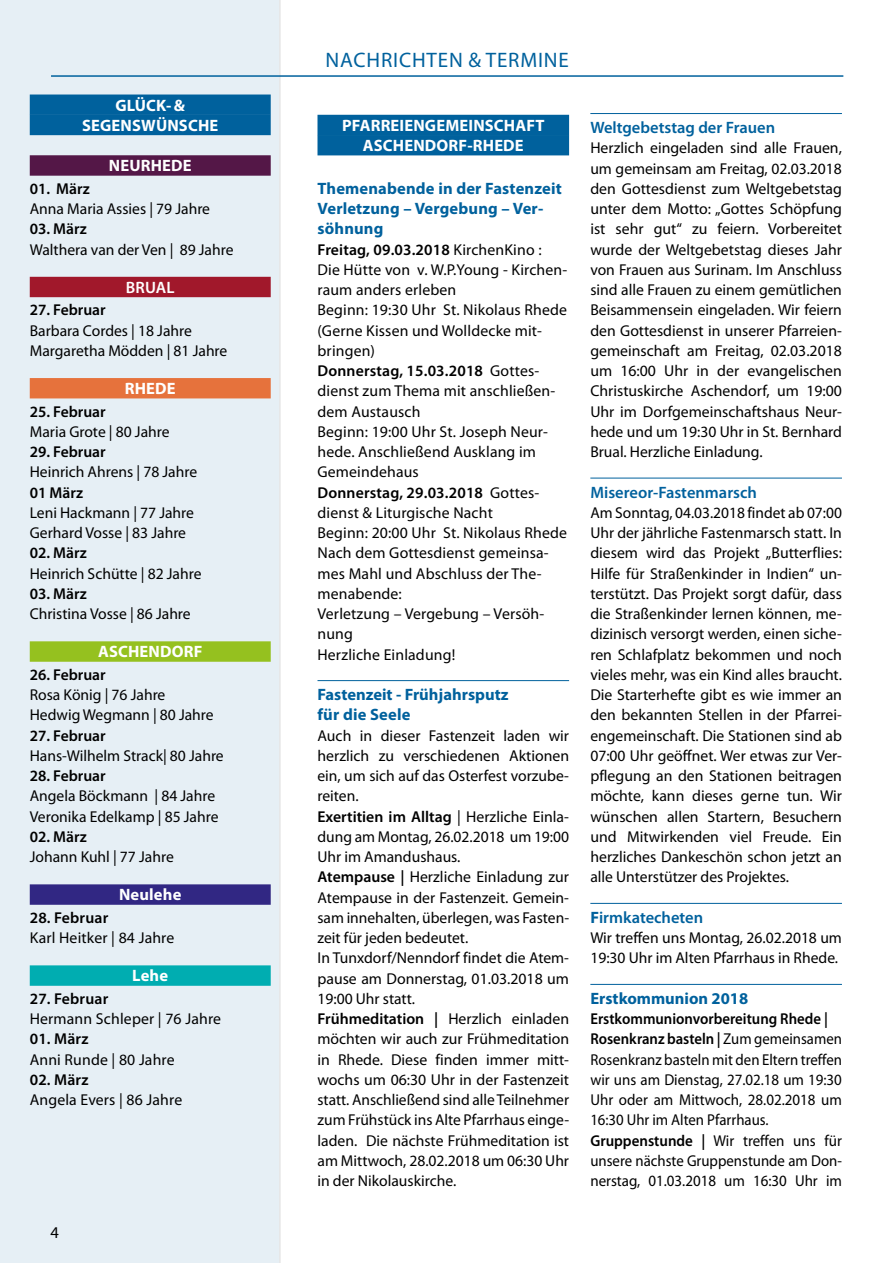
<style>
.page{position:relative;width:893px;height:1263px;background:#fff}
.page>*{position:absolute;margin:0;border:0;box-sizing:border-box;transform-origin:0 0}
.t1{font:21px "Myriad Pro";letter-spacing:.04em;color:#00619d}
.t2{font:700 16.5px/20.2px "Myriad Pro";letter-spacing:.01em;color:#00619d}
.t3{font:700 16.5px/20.2px "Myriad Pro";letter-spacing:.01em;color:#fff;text-align:center}
.t4{font:600 16.5px "Myriad Pro";color:#00619d}
.t5{font:600 16.5px "Myriad Pro";letter-spacing:.01em;color:#fff}
.t6{font:16.5px "Myriad Pro";color:#000}
.t7{font:15.75px/20.2px "Myriad Pro";color:#000}
.t8{font:15.75px/20.2px "Myriad Pro";color:#000;scale:.94 1}
.t9{font:600 15.75px "Myriad Pro";color:#000}
.s1{font-weight:600}
.s2{font-weight:700}
</style>
<div class="page">
<div style="left:0;top:0;width:281px;height:1263px;background:#e6eff5"></div>
<div style="left:317px;top:115px;width:252px;height:20px;background:#00619d"></div>
<div style="left:317px;top:135px;width:252px;height:20px;background:#00619d"></div>
<hr style="left:317px;top:680px;width:252px;height:1px;background:#00619d">
<hr style="left:590px;top:113px;width:252px;height:1px;background:#00619d">
<hr style="left:590px;top:478px;width:252px;height:1px;background:#00619d">
<hr style="left:590px;top:903px;width:252px;height:1px;background:#00619d">
<hr style="left:590px;top:984px;width:252px;height:1px;background:#00619d">
<hr style="left:51px;top:75px;width:792px;height:2px;background:#00619d">
<div style="left:30px;top:95px;width:241px;height:20px;background:#00619d"></div>
<div style="left:30px;top:115px;width:241px;height:20px;background:#00619d"></div>
<div style="left:30px;top:155px;width:241px;height:21px;background:#541747"></div>
<div style="left:30px;top:277px;width:241px;height:20px;background:#a1182b"></div>
<div style="left:30px;top:378px;width:241px;height:20px;background:#e6723c"></div>
<div style="left:30px;top:641px;width:241px;height:21px;background:#95c11f"></div>
<div style="left:30px;top:884px;width:241px;height:21px;background:#312783"></div>
<div style="left:30px;top:965px;width:241px;height:21px;background:#00adb1"></div>
<p class="t3" style="left:82px;top:94px;width:138px">GLÜCK-&amp;<br>SEGENSWÜNSCHE</p>
<p class="t3" style="left:109px;top:155px;width:84px">NEURHEDE</p>
<p class="t9" style="left:30px;top:178px;width:62px">01. März</p>
<p class="t7" style="left:30px;top:198px;width:182px">Anna Maria Assies | 79 Jahre</p>
<p class="t9" style="left:30px;top:219px;width:59px">03. März</p>
<p class="t7" style="left:30px;top:239px;width:205px">Walthera van der Ven | 89 Jahre</p>
<p class="t5" style="left:126px;top:277px;width:50px">BRUAL</p>
<p class="t9" style="left:30px;top:300px;width:78px">27. Februar</p>
<p class="t7" style="left:30px;top:320px;width:199px">Barbara Cordes | 18 Jahre<br>Margaretha Mödden | 81 Jahre</p>
<p class="t3" style="left:125px;top:378px;width:52px">RHEDE</p>
<p class="t9" style="left:30px;top:401px;width:78px">25. Februar</p>
<p class="t7" style="left:30px;top:421px;width:141px">Maria Grote | 80 Jahre</p>
<p class="t9" style="left:30px;top:442px;width:78px">29. Februar</p>
<p class="t7" style="left:30px;top:462px;width:169px">Heinrich Ahrens | 78 Jahre</p>
<p class="t9" style="left:30px;top:482px;width:55px">01 März</p>
<p class="t7" style="left:30px;top:502px;width:166px">Leni Hackmann | 77 Jahre<br>Gerhard Vosse | 83 Jahre</p>
<p class="t9" style="left:30px;top:543px;width:59px">02. März</p>
<p class="t7" style="left:30px;top:563px;width:173px">Heinrich Schütte | 82 Jahre</p>
<p class="t9" style="left:30px;top:584px;width:59px">03. März</p>
<p class="t7" style="left:30px;top:603px;width:162px">Christina Vosse | 86 Jahre</p>
<p class="t3" style="left:98px;top:641px;width:106px">ASCHENDORF</p>
<p class="t9" style="left:30px;top:664px;width:78px">26. Februar</p>
<p class="t7" style="left:30px;top:684px;width:185px">Rosa König | 76 Jahre<br>Hedwig Wegmann | 80 Jahre</p>
<p class="t9" style="left:30px;top:725px;width:78px">27. Februar</p>
<p class="t7" style="left:30px;top:745px;width:196px">Hans-Wilhelm Strack| 80 Jahre</p>
<p class="t9" style="left:30px;top:766px;width:78px">28. Februar</p>
<p class="t7" style="left:30px;top:786px;width:190px">Angela Böckmann | 84 Jahre<br>Veronika Edelkamp | 85 Jahre</p>
<p class="t9" style="left:30px;top:827px;width:59px">02. März</p>
<p class="t7" style="left:30px;top:846px;width:146px">Johann Kuhl | 77 Jahre</p>
<p class="t3" style="left:119px;top:884px;width:64px">Neulehe</p>
<p class="t9" style="left:30px;top:907px;width:80px">28. Februar</p>
<p class="t7" style="left:30px;top:927px;width:146px">Karl Heitker | 84 Jahre</p>
<p class="t3" style="left:132px;top:965px;width:37px">Lehe</p>
<p class="t9" style="left:30px;top:988px;width:80px">27. Februar</p>
<p class="t7" style="left:30px;top:1008px;width:193px">Hermann Schleper | 76 Jahre</p>
<p class="t9" style="left:30px;top:1029px;width:60px">01. März</p>
<p class="t7" style="left:30px;top:1049px;width:146px">Anni Runde | 80 Jahre</p>
<p class="t9" style="left:30px;top:1069px;width:60px">02. März</p>
<p class="t7" style="left:30px;top:1089px;width:154px">Angela Evers | 86 Jahre</p>
<p class="t6" style="left:51px;top:1222px;width:10px">4</p>
<h1 class="t1" style="left:325px;top:47px;width:245px">NACHRICHTEN &amp; TERMINE</h1>
<p class="t3" style="left:342px;top:115px;width:204px">PFARREIENGEMEINSCHAFT<br>ASCHENDORF-RHEDE</p>
<p class="t2" style="left:317px;top:178px;width:246px">Themenabende in der Fastenzeit<br>Verletzung – Vergebung – Ver&shy;söhnung</p>
<p class="t7" style="left:317px;top:239px;width:251px"><span class="s1">Freitag, 09.03.2018</span> KirchenKino :<br>Die Hütte von v. W.P.Young - Kirchen&shy;raum anders erleben<br>Beginn: 19:30 Uhr St. Nikolaus Rhede (Gerne Kissen und Wolldecke mit&shy;bringen)<br><span class="s1">Donnerstag, 15.03.2018</span> Gottes&shy;dienst zum Thema mit anschließen&shy;dem Austausch<br>Beginn: 19:00 Uhr St. Joseph Neur&shy;hede. Anschließend Ausklang im<br>Gemeindehaus<br><span class="s1">Donnerstag, 29.03.2018</span> Gottes&shy;dienst &amp; Liturgische Nacht<br>Beginn: 20:00 Uhr St. Nikolaus Rhede<br>Nach dem Gottesdienst gemeinsa&shy;mes Mahl und Abschluss der The&shy;menabende:<br>Verletzung – Vergebung – Versöh&shy;nung<br>Herzliche Einladung!</p>
<p class="t2" style="left:317px;top:684px;width:192px">Fastenzeit - Frühjahrsputz für die Seele</p>
<p class="t7" style="left:317px;top:725px;width:253px">Auch in dieser Fastenzeit laden wir herzlich zu verschiedenen Aktionen ein, um sich auf das Osterfest vorzube&shy;reiten.<br><span class="s1">Exertitien im Alltag</span> | Herzliche Einla&shy;dung am Montag, 26.02.2018 um 19:00<br>Uhr im Amandushaus.<br><span class="s1">Atempause |</span> Herzliche Einladung zur Atempause in der Fastenzeit. Gemein&shy;sam innehalten, überlegen, was Fasten&shy;zeit für jeden bedeutet.<br>In Tunxdorf/Nenndorf findet die Atem&shy;pause am Donnerstag, 01.03.2018 um 19:00 Uhr statt.<br><span class="s1">Frühmeditation |</span> Herzlich einladen möchten wir auch zur Frühmeditation in Rhede. Diese finden immer mitt&shy;wochs um 06:30 Uhr in der Fastenzeit statt. Anschließend sind alle Teilnehmer zum Frühstück ins Alte Pfarrhaus einge&shy;laden. Die nächste Frühmeditation ist am Mittwoch, 28.02.2018 um 06:30 Uhr in der Nikolauskirche.</p>
<p class="t4" style="left:590px;top:117px;width:186px">Weltgebetstag der Frauen</p>
<p class="t7" style="left:590px;top:138px;width:253px;text-align:justify">Herzlich eingeladen sind alle Frauen, um gemeinsam am Freitag, 02.03.2018 den Gottesdienst zum Weltgebetstag unter dem Motto: „Gottes Schöpfung ist sehr gut“ zu feiern. Vorbereitet wurde der Weltgebetstag dieses Jahr von Frauen aus Surinam. Im Anschluss sind alle Frauen zu einem gemütlichen Beisammensein eingeladen. Wir feiern den Gottesdienst in unserer Pfarreien&shy;gemeinschaft am Freitag, 02.03.2018 um 16:00 Uhr in der evangelischen Christuskirche Aschendorf, um 19:00<br>Uhr im Dorfgemeinschaftshaus Neur&shy;hede und um 19:30 Uhr in St. Bernhard Brual. Herzliche Einladung.</p>
<p class="t4" style="left:590px;top:481px;width:168px">Misereor-Fastenmarsch</p>
<p class="t7" style="left:590px;top:502px;width:253px;text-align:justify">Am Sonntag, 04.03.2018 findet ab 07:00<br>Uhr der jährliche Fastenmarsch statt. In diesem wird das Projekt „Butterflies:<br>Hilfe für Straßenkinder in Indien“ un&shy;terstützt. Das Projekt sorgt dafür, dass die Straßenkinder lernen können, me&shy;dizinisch versorgt werden, einen siche&shy;ren Schlafplatz bekommen und noch vieles mehr, was ein Kind alles braucht.<br>Die Starterhefte gibt es wie immer an den bekannten Stellen in der Pfarrei&shy;engemeinschaft. Die Stationen sind ab 07:00 Uhr geöffnet. Wer etwas zur Ver&shy;pflegung an den Stationen beitragen möchte, kann dieses gerne tun. Wir wünschen allen Startern, Besuchern und Mitwirkenden viel Freude. Ein herzliches Dankeschön schon jetzt an alle Unterstützer des Projektes.</p>
<p class="t4" style="left:590px;top:907px;width:114px"><span class="s2">F</span>irmkatecheten</p>
<p class="t7" style="left:590px;top:927px;width:253px">Wir treffen uns Montag, 26.02.2018 um<br>19:30 Uhr im Alten Pfarrhaus in Rhede.</p>
<p class="t2" style="left:590px;top:988px;width:159px">Erstkommunion 2018</p>
<p class="t8" style="left:590px;top:1008px;width:269px"><span class="s1">Erstkommunionvorbereitung Rhede | Rosenkranz basteln |</span> Zum gemeinsamen Rosenkranz basteln mit den Eltern treffen wir uns am Dienstag, 27.02.18 um 19:30<br>Uhr oder am Mittwoch, 28.02.2018 um 16:30 Uhr im Alten Pfarrhaus.<br><span class="s1">Gruppenstunde |</span> Wir treffen uns für unsere nächste Gruppenstunde am Don&shy;nerstag, 01.03.2018 um 16:30 Uhr im</p>
</div>
